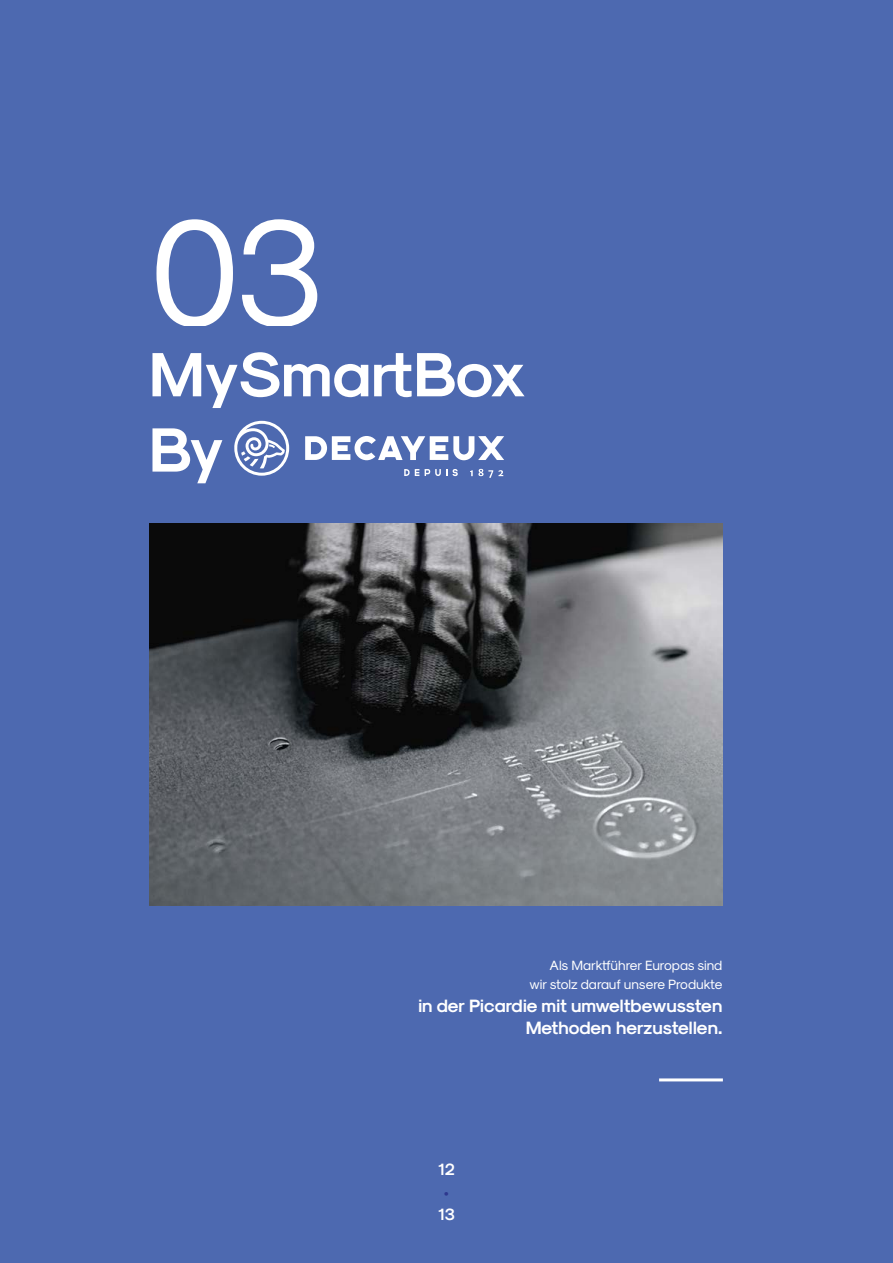
<style>
.page{position:relative;width:893px;height:1263px;background:#4d69b0}
.page>*{position:absolute;margin:0;border:0;box-sizing:border-box;transform-origin:0 0}
.t1{font:153px "Sk Modernist Regular";color:#fff}
.t2{font:63px/75.3px "Sk Modernist Bold";color:#fff}
.t3{font:18px/22.5px "Sk Modernist Bold";color:#fff;text-align:right}
.t4{font:16.5px "Sk Modernist Bold";color:#fff}
.t5{font:16.5px "Sk Modernist Bold";color:#2e388e}
.t6{font:13.5px/19.5px "Sk Modernist Regular";color:#fff;text-align:right}
</style>
<div class="page">
<img style="left:149px;top:523px;width:573px;height:383px">
<hr style="left:659px;top:1078px;width:64px;height:3px;background:#fff">
<svg style="left:305px;top:436px;width:199px;height:24px"></svg>
<svg style="left:234px;top:421px;width:55px;height:55px"></svg>
<svg style="left:470px;top:469px;width:33px;height:9px"></svg>
<svg style="left:404px;top:469px;width:15px;height:7px"></svg>
<svg style="left:425px;top:469px;width:33px;height:7px"></svg>
<h1 class="t1" style="left:149px;top:187px;width:177px">03</h1>
<h2 class="t2" style="left:149px;top:335px;width:379px">MySmartBox<br>By</h2>
<p class="t6" style="left:529px;top:955px;width:195px">Als Marktführer Europas sind wir stolz darauf unsere Produkte</p>
<h3 class="t3" style="left:418px;top:993px;width:305px">in der Picardie mit umweltbewussten<br>Methoden herzustellen.</h3>
<p class="t4" style="left:438px;top:1160px;width:18px">12</p>
<p class="t5" style="left:444px;top:1182px;width:7px">•</p>
<p class="t4" style="left:438px;top:1205px;width:18px">13</p>
</div>
